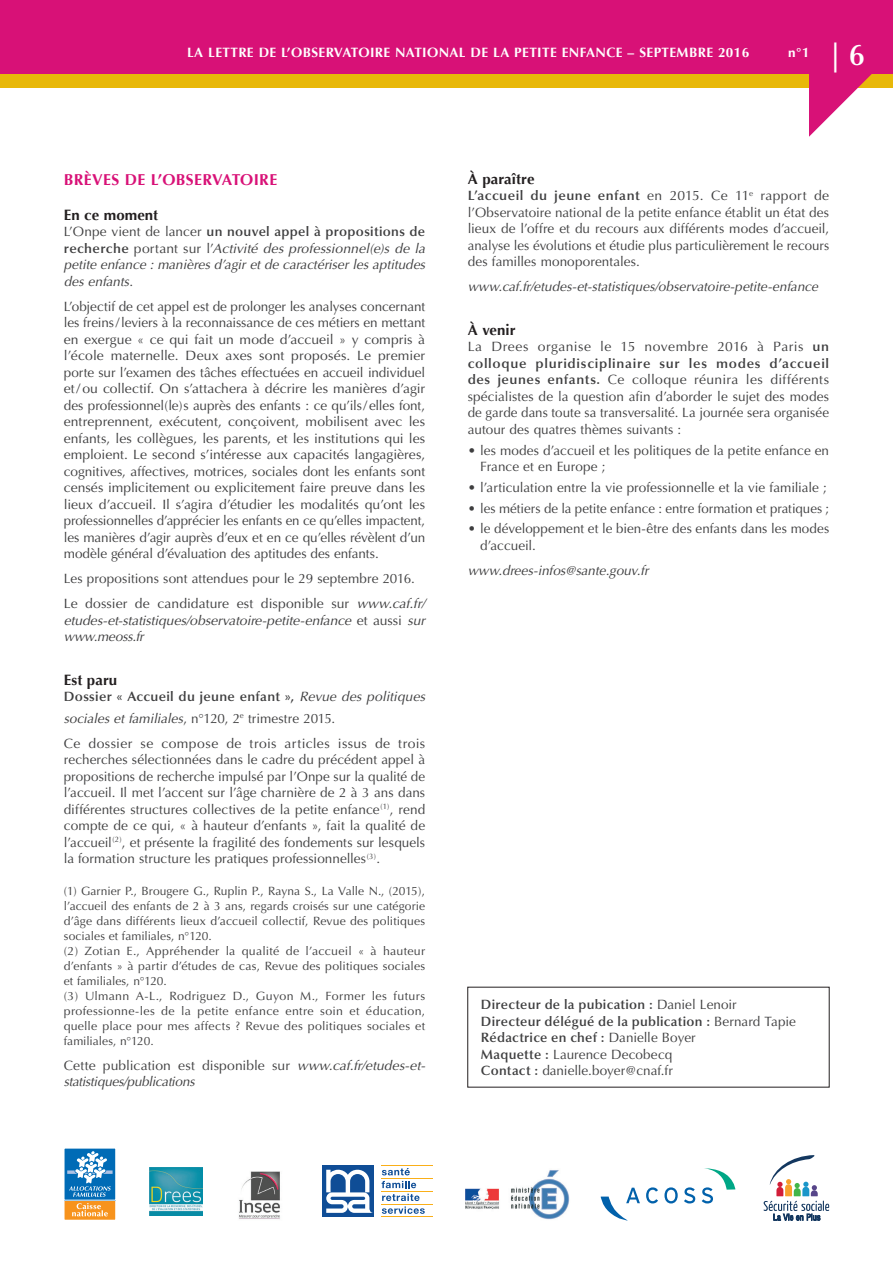
<style>
.page{position:relative;width:893px;height:1263px;background:#fff}
.page>*{position:absolute;margin:0;border:0;box-sizing:border-box;transform-origin:0 0}
.t1{font:600 30px "Optima";color:#fff}
.t2{font:700 15.75px "Optima";letter-spacing:.02em;color:#d81177}
.t3{font:700 15px "Optima";letter-spacing:.005em;color:#231f20}
.t4{font:13.5px/16.5px "Optima";letter-spacing:.005em;color:#3e3e3f;text-align:justify}
.t5{font:italic 13.5px/16.5px "Optima";letter-spacing:-.005em;color:#3e3e3f}
.t6{font:600 13.5px/16.5px "Optima";letter-spacing:.02em;color:#3e3e3f}
.t7{font:700 13.5px "Optima";letter-spacing:.03em;color:#fff}
.t8{font:12px/15px "Optima";letter-spacing:.015em;color:#3e3e3f}
.s1{font-style:normal}
.s2{font-weight:600;font-style:normal}
.s3{font-style:italic}
.s4{font-weight:600}
.s5{font-weight:400}
</style>
<div class="page">
<div style="left:0;top:72px;width:893px;height:15px;background:#e8b809"></div>
<svg style="left:809px;top:74px;width:76px;height:63px"></svg>
<div style="left:0;top:0;width:893px;height:74px;background:#d81177"></div>
<img style="left:149px;top:1168px;width:53px;height:48px">
<svg style="left:646px;top:1187px;width:12px;height:16px"></svg>
<svg style="left:664px;top:1187px;width:14px;height:16px"></svg>
<svg style="left:684px;top:1187px;width:11px;height:16px"></svg>
<svg style="left:601px;top:1188px;width:39px;height:32px"></svg>
<svg style="left:702px;top:1168px;width:33px;height:35px"></svg>
<img style="left:466px;top:1170px;width:104px;height:50px">
<img style="left:239px;top:1171px;width:41px;height:48px">
<svg style="left:382px;top:1168px;width:28px;height:7px"></svg>
<svg style="left:382px;top:1181px;width:34px;height:7px"></svg>
<svg style="left:382px;top:1194px;width:43px;height:20px"></svg>
<hr style="left:381px;top:1165px;width:51px;height:1px;background:#faaf18">
<hr style="left:381px;top:1178px;width:51px;height:1px;background:#faaf18">
<hr style="left:381px;top:1191px;width:51px;height:1px;background:#faaf18">
<hr style="left:381px;top:1204px;width:51px;height:1px;background:#faaf18">
<hr style="left:381px;top:1216px;width:51px;height:1px;background:#faaf18">
<div style="left:322px;top:1165px;width:52px;height:52px;background:#0f4d96"></div>
<svg style="left:326px;top:1170px;width:47px;height:43px"></svg>
<div style="left:64px;top:1199px;width:52px;height:21px;background:linear-gradient(to right,#f7931d,#f7931d)"></div>
<div style="left:64px;top:1148px;width:52px;height:52px;background:#006bb6"></div>
<svg style="left:67px;top:1151px;width:46px;height:46px"></svg>
<svg style="left:72px;top:1203px;width:36px;height:13px"></svg>
<svg style="left:764px;top:1155px;width:65px;height:66px"></svg>
<p class="t7" style="left:187px;top:45px;width:564px">LA LETTRE DE L’OBSERVATOIRE NATIONAL DE LA PETITE ENFANCE – SEPTEMBRE 2016</p>
<p class="t7" style="left:788px;top:45px;width:23px">n°1</p>
<h1 class="t1" style="left:832px;top:38px;width:34px">| 6</h1>
<p class="t2" style="left:64px;top:170px;width:215px">BRÈVES DE L’OBSERVATOIRE</p>
<p class="t3" style="left:64px;top:206px;width:96px">En ce moment</p>
<p class="t5" style="left:64px;top:223px;width:363px;text-align:justify"><span class="s1">L’Onpe vient de lancer</span> <span class="s2">un nouvel appel à propositions de recherche</span> <span class="s1">portant sur l’</span>Activité des professionnel(e)s de la petite enfance : manières d’agir et de caractériser les aptitudes des enfants<span class="s1">.</span></p>
<p class="t4" style="left:64px;top:298px;width:363px">L’objectif de cet appel est de prolonger les analyses concernant les freins/leviers à la reconnaissance de ces métiers en mettant en exergue « ce qui fait un mode d’accueil » y compris à l’école maternelle. Deux axes sont proposés. Le premier porte sur l’examen des tâches effectuées en accueil individuel et/ou collectif. On s’attachera à décrire les manières d’agir des professionnel(le)s auprès des enfants : ce qu’ils/elles font, entreprennent, exécutent, conçoivent, mobilisent avec les enfants, les collègues, les parents, et les institutions qui les emploient. Le second s’intéresse aux capacités langagières, cognitives, affectives, motrices, sociales dont les enfants sont censés implicitement ou explicitement faire preuve dans les lieux d’accueil. Il s’agira d’étudier les modalités qu’ont les professionnelles d’apprécier les enfants en ce qu’elles impactent, les manières d’agir auprès d’eux et en ce qu’elles révèlent d’un modèle général d’évaluation des aptitudes des enfants.</p>
<p class="t4" style="left:64px;top:566px;width:363px;line-height:25px">Les propositions sont attendues pour le 29 septembre 2016.<br>Le dossier de candidature est disponible sur <span class="s3">www.caf.fr/</span></p>
<p class="t5" style="left:64px;top:612px;width:363px">etudes-et-statistiques/observatoire-petite-enfance <span class="s1">et aussi</span> sur www.meoss.fr</p>
<p class="t3" style="left:64px;top:671px;width:55px">Est paru</p>
<p class="t5" style="left:64px;top:686px;width:363px;line-height:21.6px"><span class="s2">Dossier « Accueil du jeune enfant »,</span> Revue des politiques sociales et familiales<span class="s1">, n°120, 2</span><sup>e</sup> <span class="s1">trimestre 2015.</span></p>
<p class="t4" style="left:64px;top:735px;width:363px">Ce dossier se compose de trois articles issus de trois recherches sélectionnées dans le cadre du précédent appel à propositions de recherche impulsé par l’Onpe sur la qualité de l’accueil. Il met l’accent sur l’âge charnière de 2 à 3 ans dans différentes structures collectives de la petite enfance<sup>(1)</sup>, rend compte de ce qui, « à hauteur d’enfants », fait la qualité de l’accueil<sup>(2)</sup>, et présente la fragilité des fondements sur lesquels la formation structure les pratiques professionnelles<sup>(3)</sup>.</p>
<p class="t8" style="left:64px;top:883px;width:363px">(1) Garnier P., Brougere G., Ruplin P., Rayna S., La Valle N., (2015), l’accueil des enfants de 2 à 3 ans, regards croisés sur une catégorie d’âge dans différents lieux d’accueil collectif, Revue des politiques sociales et familiales, n°120.<br>(2) Zotian E., Appréhender la qualité de l’accueil « à hauteur d’enfants » à partir d’études de cas, Revue des politiques sociales et familiales, n°120.<br>(3) Ulmann A-L., Rodriguez D., Guyon M., Former les futurs professionne-les de la petite enfance entre soin et éducation, quelle place pour mes affects ? Revue des politiques sociales et familiales, n°120.</p>
<p class="t5" style="left:64px;top:1057px;width:363px"><span class="s1">Cette publication est disponible sur</span> www.caf.fr/etudes-et&shy;statistiques/publications</p>
<p class="t3" style="left:468px;top:170px;width:68px">À paraître</p>
<p class="t4" style="left:468px;top:188px;width:363px"><span class="s4">L’accueil du jeune enfant</span> en 2015. Ce 11<sup>e</sup> rapport de l’Observatoire national de la petite enfance établit un état des lieux de l’offre et du recours aux différents modes d’accueil, analyse les évolutions et étudie plus particulièrement le recours des familles monoporentales.</p>
<p class="t5" style="left:468px;top:279px;width:352px">www.caf.fr/etudes-et-statistiques/observatoire-petite-enfance</p>
<p class="t3" style="left:468px;top:321px;width:49px">À venir</p>
<p class="t4" style="left:468px;top:339px;width:363px">La Drees organise le 15 novembre 2016 à Paris <span class="s4">un colloque pluridisciplinaire sur les modes d’accueil des jeunes enfants.</span> Ce colloque réunira les différents spécialistes de la question afin d’aborder le sujet des modes de garde dans toute sa transversalité. La journée sera organisée autour des quatres thèmes suivants :</p>
<p class="t4" style="left:480px;top:442px;width:350px;text-indent:-12px">• les modes d’accueil et les politiques de la petite enfance en<br>France et en Europe ;</p>
<p class="t4" style="left:468px;top:479px;width:361px">• l’articulation entre la vie professionnelle et la vie familiale ;</p>
<p class="t4" style="left:468px;top:500px;width:363px">• les métiers de la petite enfance : entre formation et pratiques ;</p>
<p class="t4" style="left:480px;top:521px;width:351px;text-indent:-12px">• le développement et le bien-être des enfants dans les modes d’accueil.</p>
<p class="t5" style="left:468px;top:562px;width:182px">www.drees-infos@sante.gouv.fr</p>
<p class="t6" style="left:481px;top:996px;width:317px">Directeur de la pubication : <span class="s5">Daniel Lenoir </span>Directeur délégué de la publication : <span class="s5">Bernard Tapie </span>Rédactrice en chef : <span class="s5">Danielle Boyer<br></span>Maquette : <span class="s5">Laurence Decobecq<br></span>Contact : <span class="s5">danielle.boyer@cnaf.fr</span></p>
</div>
